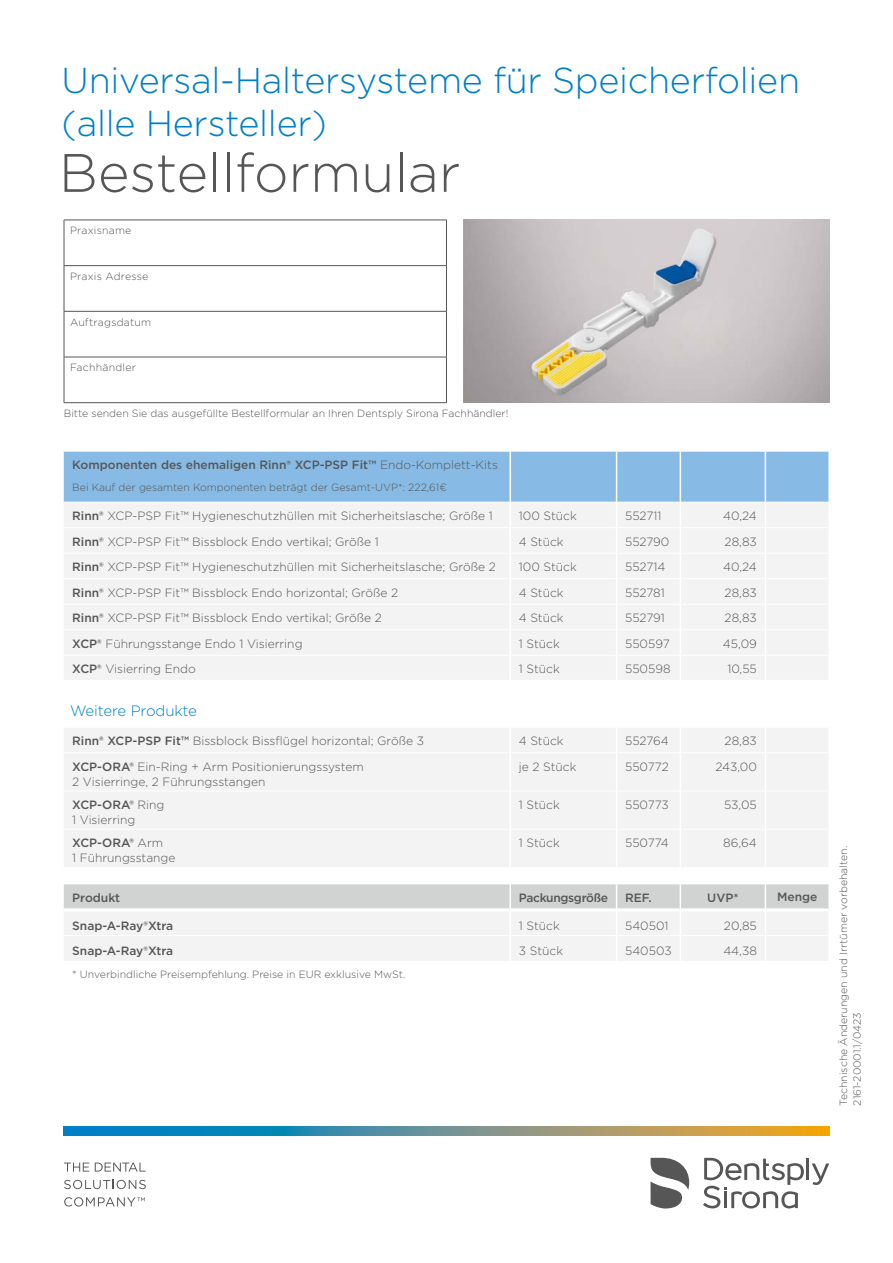
<style>
.page{position:relative;width:893px;height:1263px;background:#fff}
.page>*{position:absolute;margin:0;border:0;box-sizing:border-box;transform-origin:0 0}
.t1{font:300 54px "Gotham";color:#565656}
.t2{font:300 36px/43.2px "Gotham";letter-spacing:-.01em;color:#007fc7}
.t3{font:300 15px "Gotham";letter-spacing:-.01em;color:#007fc7}
.t4{font:300 12px/15px "Gotham";color:#565656}
.t5{font:500 12px "Gotham";color:#565656}
.t6{font:500 12px "Gotham";letter-spacing:-.025em;color:#565656}
.t7{font:300 10.5px/13.5px "Gotham";color:#565656}
.t8{font:300 10.5px "Gotham";letter-spacing:.025em;color:#565656}
.t9{font:300 10.5px "Gotham";letter-spacing:.02em;color:#565656}
.s1{font-weight:300}
.s2{font-weight:500}
</style>
<div class="page">
<svg style="left:64px;top:1127px;width:765px;height:8px"></svg>
<svg style="left:64px;top:1162px;width:25px;height:9px"></svg>
<svg style="left:95px;top:1162px;width:51px;height:9px"></svg>
<svg style="left:64px;top:1180px;width:82px;height:9px"></svg>
<svg style="left:64px;top:1197px;width:81px;height:9px"></svg>
<hr style="left:806px;top:1159px;width:3px;height:21px;background:#565656">
<svg style="left:812px;top:1163px;width:17px;height:22px"></svg>
<svg style="left:703px;top:1158px;width:101px;height:50px"></svg>
<svg style="left:651px;top:1158px;width:38px;height:50px"></svg>
<hr style="left:64px;top:220px;width:383px;height:1px;background:#565656">
<hr style="left:64px;top:220px;width:1px;height:45px;background:#565656">
<hr style="left:446px;top:220px;width:1px;height:45px;background:#565656">
<hr style="left:64px;top:266px;width:1px;height:45px;background:#565656">
<hr style="left:446px;top:266px;width:1px;height:45px;background:#565656">
<hr style="left:64px;top:312px;width:1px;height:45px;background:#565656">
<hr style="left:446px;top:312px;width:1px;height:45px;background:#565656">
<hr style="left:64px;top:357px;width:1px;height:45px;background:#565656">
<hr style="left:446px;top:357px;width:1px;height:45px;background:#565656">
<hr style="left:64px;top:265px;width:383px;height:1px;background:#565656">
<hr style="left:64px;top:311px;width:383px;height:1px;background:#565656">
<hr style="left:64px;top:357px;width:383px;height:1px;background:#565656">
<hr style="left:64px;top:402px;width:383px;height:1px;background:#565656">
<div style="left:64px;top:754px;width:764px;height:113px;background:#f3f3f3"></div>
<hr style="left:64px;top:790px;width:445px;height:1px;background:#fff">
<hr style="left:511px;top:790px;width:105px;height:1px;background:#fff">
<hr style="left:617px;top:790px;width:63px;height:1px;background:#fff">
<hr style="left:681px;top:790px;width:84px;height:1px;background:#fff">
<hr style="left:766px;top:790px;width:62px;height:1px;background:#fff">
<hr style="left:64px;top:829px;width:445px;height:1px;background:#fff">
<hr style="left:511px;top:829px;width:105px;height:1px;background:#fff">
<hr style="left:617px;top:829px;width:63px;height:1px;background:#fff">
<hr style="left:681px;top:829px;width:84px;height:1px;background:#fff">
<hr style="left:766px;top:829px;width:62px;height:1px;background:#fff">
<svg style="left:64px;top:451px;width:765px;height:301px"></svg>
<hr style="left:509px;top:753px;width:2px;height:38px;background:#fff">
<hr style="left:616px;top:753px;width:1px;height:38px;background:#fff">
<hr style="left:680px;top:753px;width:1px;height:38px;background:#fff">
<hr style="left:765px;top:753px;width:1px;height:38px;background:#fff">
<hr style="left:509px;top:791px;width:2px;height:38px;background:#fff">
<hr style="left:616px;top:791px;width:1px;height:38px;background:#fff">
<hr style="left:680px;top:791px;width:1px;height:38px;background:#fff">
<hr style="left:765px;top:791px;width:1px;height:38px;background:#fff">
<hr style="left:509px;top:829px;width:2px;height:38px;background:#fff">
<hr style="left:616px;top:829px;width:1px;height:38px;background:#fff">
<hr style="left:680px;top:829px;width:1px;height:38px;background:#fff">
<hr style="left:765px;top:829px;width:1px;height:38px;background:#fff">
<svg style="left:64px;top:884px;width:765px;height:77px"></svg>
<img style="left:463px;top:219px;width:366px;height:183px">
<h2 class="t2" style="left:62px;top:57px;width:740px">Universal-Haltersysteme für Speicherfolien (alle Hersteller)</h2>
<h1 class="t1" style="left:59px;top:139px;width:403px">Bestellformular</h1>
<p class="t9" style="left:70px;top:224px;width:63px">Praxisname</p>
<p class="t7" style="left:70px;top:269px;width:80px">Praxis Adresse</p>
<p class="t7" style="left:70px;top:315px;width:82px">Auftragsdatum</p>
<p class="t8" style="left:70px;top:361px;width:67px">Fachhändler</p>
<p class="t7" style="left:64px;top:406px;width:446px">Bitte senden Sie das ausgefüllte Bestellformular an Ihren Dentsply Sirona Fachhändler!</p>
<p class="t5" style="left:72px;top:457px;width:427px">Komponenten des ehemaligen Rinn® XCP-PSP Fit™ <span class="s1">Endo-Komplett-Kits</span></p>
<p class="t7" style="left:72px;top:480px;width:376px">Bei Kauf der gesamten Komponenten beträgt der Gesamt-UVP*: 222,61€</p>
<p class="t4" style="left:72px;top:508px;width:422px"><span class="s2">Rinn®</span> XCP-PSP Fit™ Hygieneschutzhüllen mit Sicherheitslasche; Größe 1</p>
<p class="t4" style="left:519px;top:508px;width:60px">100 Stück</p>
<p class="t4" style="left:625px;top:508px;width:38px">552711</p>
<p class="t4" style="left:723px;top:508px;width:35px">40,24</p>
<p class="t4" style="left:72px;top:534px;width:308px"><span class="s2">Rinn®</span> XCP-PSP Fit™ Bissblock Endo vertikal; Größe 1</p>
<p class="t4" style="left:519px;top:534px;width:46px">4 Stück</p>
<p class="t4" style="left:625px;top:534px;width:46px">552790</p>
<p class="t4" style="left:725px;top:534px;width:34px">28,83</p>
<p class="t4" style="left:72px;top:559px;width:425px"><span class="s2">Rinn®</span> XCP-PSP Fit™ Hygieneschutzhüllen mit Sicherheitslasche; Größe 2</p>
<p class="t4" style="left:519px;top:559px;width:60px">100 Stück</p>
<p class="t4" style="left:625px;top:559px;width:42px">552714</p>
<p class="t4" style="left:723px;top:559px;width:35px">40,24</p>
<p class="t4" style="left:72px;top:585px;width:327px"><span class="s2">Rinn®</span> XCP-PSP Fit™ Bissblock Endo horizontal; Größe 2</p>
<p class="t4" style="left:519px;top:585px;width:46px">4 Stück</p>
<p class="t4" style="left:625px;top:585px;width:41px">552781</p>
<p class="t4" style="left:725px;top:585px;width:34px">28,83</p>
<p class="t4" style="left:72px;top:610px;width:311px"><span class="s2">Rinn®</span> XCP-PSP Fit™ Bissblock Endo vertikal; Größe 2</p>
<p class="t4" style="left:519px;top:610px;width:46px">4 Stück</p>
<p class="t4" style="left:625px;top:610px;width:41px">552791</p>
<p class="t4" style="left:725px;top:610px;width:34px">28,83</p>
<p class="t4" style="left:72px;top:636px;width:232px"><span class="s2">XCP®</span> Führungsstange Endo 1 Visierring</p>
<p class="t4" style="left:519px;top:636px;width:42px">1 Stück</p>
<p class="t4" style="left:625px;top:636px;width:46px">550597</p>
<p class="t4" style="left:723px;top:636px;width:35px">45,09</p>
<p class="t4" style="left:72px;top:661px;width:125px"><span class="s2">XCP®</span> Visierring Endo</p>
<p class="t4" style="left:519px;top:661px;width:42px">1 Stück</p>
<p class="t4" style="left:625px;top:661px;width:47px">550598</p>
<p class="t4" style="left:727px;top:661px;width:31px">10,55</p>
<p class="t3" style="left:70px;top:702px;width:128px">Weitere Produkte</p>
<p class="t4" style="left:72px;top:733px;width:353px"><span class="s2">Rinn® XCP-PSP Fit™</span> Bissblock Bissflügel horizontal; Größe 3</p>
<p class="t4" style="left:519px;top:733px;width:46px">4 Stück</p>
<p class="t4" style="left:625px;top:733px;width:45px">552764</p>
<p class="t4" style="left:725px;top:733px;width:34px">28,83</p>
<p class="t4" style="left:72px;top:759px;width:293px"><span class="s2">XCP-ORA®</span> Ein-Ring + Arm Positionierungssystem<br>2 Visierringe, 2 Führungsstangen</p>
<p class="t4" style="left:519px;top:759px;width:59px">je 2 Stück</p>
<p class="t4" style="left:625px;top:759px;width:45px">550772</p>
<p class="t4" style="left:715px;top:759px;width:43px">243,00</p>
<p class="t4" style="left:72px;top:797px;width:94px"><span class="s2">XCP-ORA®</span> Ring<br>1 Visierring</p>
<p class="t4" style="left:519px;top:797px;width:42px">1 Stück</p>
<p class="t4" style="left:625px;top:797px;width:45px">550773</p>
<p class="t4" style="left:724px;top:797px;width:34px">53,05</p>
<p class="t4" style="left:72px;top:835px;width:105px"><span class="s2">XCP-ORA®</span> Arm<br>1 Führungsstange</p>
<p class="t4" style="left:519px;top:835px;width:42px">1 Stück</p>
<p class="t4" style="left:625px;top:835px;width:45px">550774</p>
<p class="t4" style="left:723px;top:835px;width:35px">86,64</p>
<p class="t5" style="left:72px;top:890px;width:49px">Produkt</p>
<p class="t6" style="left:519px;top:890px;width:91px">Packungsgröße</p>
<p class="t5" style="left:625px;top:890px;width:28px">REF.</p>
<p class="t5" style="left:707px;top:890px;width:33px">UVP*</p>
<p class="t5" style="left:777px;top:889px;width:42px">Menge</p>
<p class="t5" style="left:72px;top:917px;width:102px">Snap-A-Ray®Xtra</p>
<p class="t4" style="left:519px;top:917px;width:42px">1 Stück</p>
<p class="t4" style="left:625px;top:917px;width:45px">540501</p>
<p class="t4" style="left:724px;top:917px;width:34px">20,85</p>
<p class="t5" style="left:72px;top:943px;width:102px">Snap-A-Ray®Xtra</p>
<p class="t4" style="left:519px;top:943px;width:46px">3 Stück</p>
<p class="t4" style="left:625px;top:943px;width:48px">540503</p>
<p class="t4" style="left:723px;top:943px;width:35px">44,38</p>
<p class="t7" style="left:72px;top:967px;width:335px">* Unverbindliche Preisempfehlung. Preise in EUR exklusive MwSt.</p>
<p class="t7" style="left:836px;top:1106px;width:261px;rotate:-90deg">Technische Änderungen und Irrtümer vorbehalten.<br>2161-20001.1/0423</p>
</div>
